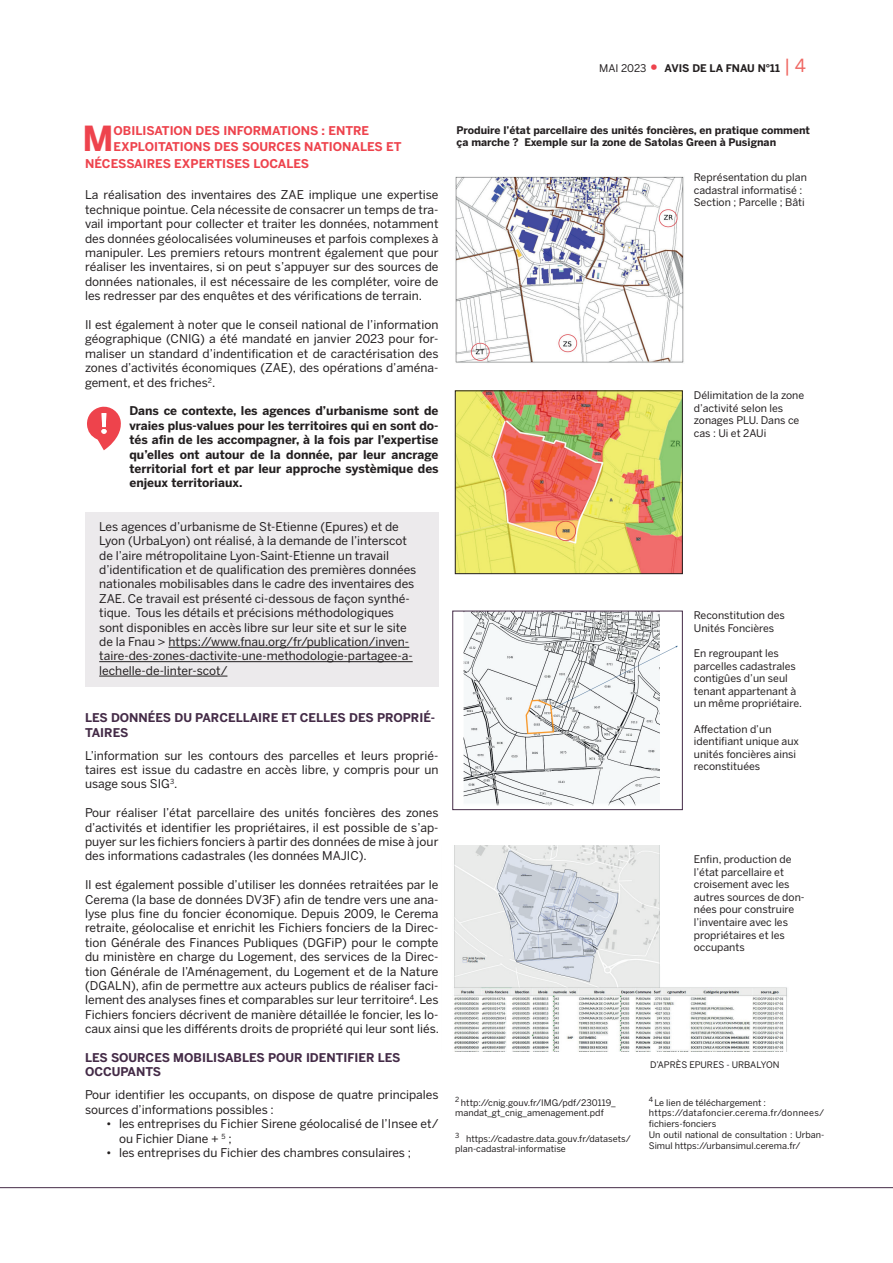
<style>
.page{position:relative;width:893px;height:1263px;background:#fff}
.page>*{position:absolute;margin:0;border:0;box-sizing:border-box;transform-origin:0 0}
.t1{font:700 34.35px "Benton Sans";color:#ee434d}
.t2{font:12px/14.4px "Benton Sans";color:#231f20;text-align:justify}
.t3{font:700 12px/14.4px "Benton Sans";color:#231f20;text-align:justify}
.t4{font:700 12px/14.4px "Benton Sans";color:#442b47}
.t5{font:700 12px "Benton Sans";color:#ee434d}
.t6{font:10.5px/12.6px "Benton Sans";color:#231f20}
.t7{font:700 10.5px/12.6px "Benton Sans";color:#231f20}
.t8{font:9px/10.8px "Benton Sans";color:#231f20}
.s1{font-weight:400}
.s2{font-weight:400;font-size:22.5px;color:#ee434d}
.s3{font-weight:400;font-size:18px;color:#ef6863}
</style>
<div class="page">
<hr style="left:0;top:1187px;width:893px;height:1px;background:#442b47">
<div style="left:85px;top:512px;width:354px;height:175px;background:#eceaec"></div>
<img style="left:455px;top:176px;width:229px;height:187px">
<img style="left:457px;top:393px;width:223px;height:179px">
<div style="left:455px;top:391px;width:227px;height:183px;border:1px solid #231f20"></div>
<img style="left:463px;top:613px;width:215px;height:193px">
<div style="left:453px;top:611px;width:229px;height:199px;border:1px solid #442b47"></div>
<img style="left:454px;top:845px;width:333px;height:207px">
<div style="left:660px;top:845px;width:145px;height:121px;background:#fff"></div>
<hr style="left:168px;top:647px;width:241px;height:1px;background:#231f20">
<hr style="left:99px;top:661px;width:314px;height:1px;background:#231f20">
<hr style="left:99px;top:676px;width:128px;height:1px;background:#231f20">
<svg style="left:87px;top:406px;width:34px;height:44px"></svg>
<p class="t7" style="left:599px;top:61px;width:208px"><span class="s1">MAI 2023</span> <span class="s2">•</span> AVIS DE LA FNAU N°11 <span class="s3">| 4</span></p>
<h1 class="t1" style="left:82px;top:118px;width:33px">M</h1>
<p class="t5" style="left:114px;top:123px;width:257px">OBILISATION DES INFORMATIONS : ENTRE</p>
<p class="t5" style="left:114px;top:140px;width:289px">EXPLOITATIONS DES SOURCES NATIONALES ET</p>
<p class="t5" style="left:85px;top:156px;width:226px">NÉCESSAIRES EXPERTISES LOCALES</p>
<p class="t2" style="left:85px;top:188px;width:355px">La réalisation des inventaires des ZAE implique une expertise technique pointue. Cela nécessite de consacrer un temps de tra&shy;vail important pour collecter et traiter les données, notamment des données géolocalisées volumineuses et parfois complexes à manipuler. Les premiers retours montrent également que pour réaliser les inventaires, si on peut s’appuyer sur des sources de données nationales, il est nécessaire de les compléter, voire de les redresser par des enquêtes et des vérifications de terrain.</p>
<p class="t2" style="left:85px;top:317px;width:355px">Il est également à noter que le conseil national de l’information géographique (CNIG) a été mandaté en janvier 2023 pour for&shy;maliser un standard d’indentification et de caractérisation des zones d’activités économiques (ZAE), des opérations d’aména&shy;gement, et des friches<sup>2</sup>.</p>
<p class="t3" style="left:129px;top:404px;width:311px">Dans ce contexte, les agences d’urbanisme sont de vraies plus-values pour les territoires qui en sont do&shy;tés afin de les accompagner, à la fois par l’expertise qu’elles ont autour de la donnée, par leur ancrage territorial fort et par leur approche systèmique des enjeux territoriaux.</p>
<p class="t2" style="left:99px;top:519px;width:319px;text-align:left">Les agences d’urbanisme de St-Etienne (Epures) et de Lyon (UrbaLyon) ont réalisé, à la demande de l’interscot de l’aire métropolitaine Lyon-Saint-Etienne un travail d’identification et de qualification des premières données nationales mobilisables dans le cadre des inventaires des ZAE. Ce travail est présenté ci-dessous de façon synthé&shy;tique. Tous les détails et précisions méthodologiques sont disponibles en accès libre sur leur site et sur le site de la Fnau &gt; https://www.fnau.org/fr/publication/inven&shy;taire-des-zones-dactivite-une-methodologie-partagee-a&shy;lechelle-de-linter-scot/</p>
<p class="t4" style="left:85px;top:710px;width:352px">LES DONNÉES DU PARCELLAIRE ET CELLES DES PROPRIÉ-<br>TAIRES</p>
<p class="t2" style="left:85px;top:748px;width:355px">L’information sur les contours des parcelles et leurs proprié&shy;taires est issue du cadastre en accès libre, y compris pour un usage sous SIG<sup>3</sup>.</p>
<p class="t2" style="left:85px;top:805px;width:355px">Pour réaliser l’état parcellaire des unités foncières des zones d’activités et identifier les propriétaires, il est possible de s’ap&shy;puyer sur les fichiers fonciers à partir des données de mise à jour des informations cadastrales (les données MAJIC).</p>
<p class="t2" style="left:85px;top:877px;width:355px">Il est également possible d’utiliser les données retraitées par le Cerema (la base de données DV3F) afin de tendre vers une ana&shy;lyse plus fine du foncier économique. Depuis 2009, le Cerema retraite, géolocalise et enrichit les Fichiers fonciers de la Direc&shy;tion Générale des Finances Publiques (DGFiP) pour le compte du ministère en charge du Logement, des services de la Direc&shy;tion Générale de l’Aménagement, du Logement et de la Nature (DGALN), afin de permettre aux acteurs publics de réaliser faci&shy;lement des analyses fines et comparables sur leur territoire<sup>4</sup>. Les Fichiers fonciers décrivent de manière détaillée le foncier, les lo&shy;caux ainsi que les différents droits de propriété qui leur sont liés.</p>
<p class="t4" style="left:85px;top:1050px;width:317px">LES SOURCES MOBILISABLES POUR IDENTIFIER LES<br>OCCUPANTS</p>
<p class="t2" style="left:85px;top:1088px;width:355px">Pour identifier les occupants, on dispose de quatre principales sources d’informations possibles :</p>
<p class="t2" style="left:119px;top:1116px;width:321px;text-indent:-13px">• les entreprises du Fichier Sirene géolocalisé de l’Insee et/ ou Fichier Diane + <sup>5</sup> ;</p>
<p class="t2" style="left:106px;top:1145px;width:306px">• les entreprises du Fichier des chambres consulaires ;</p>
<p class="t7" style="left:457px;top:123px;width:355px">Produire l’état parcellaire des unités foncières, en pratique comment ça marche ? Exemple sur la zone de Satolas Green à Pusignan</p>
<p class="t6" style="left:694px;top:171px;width:115px">Représentation du plan cadastral informatisé :<br>Section ; Parcelle ; Bâti</p>
<p class="t6" style="left:694px;top:389px;width:112px">Délimitation de la zone d’activité selon les zonages PLU. Dans ce cas : Ui et 2AUi</p>
<p class="t6" style="left:694px;top:609px;width:93px">Reconstitution des<br>Unités Foncières</p>
<p class="t6" style="left:694px;top:647px;width:110px">En regroupant les parcelles cadastrales contigûes d’un seul tenant appartenant à un même propriétaire.</p>
<p class="t6" style="left:694px;top:722px;width:107px">Affectation d’un identifiant unique aux unités foncières ainsi reconstituées</p>
<p class="t6" style="left:694px;top:853px;width:112px">Enfin, production de l’état parcellaire et croisement avec les autres sources de don&shy;nées pour construire l’inventaire avec les propriétaires et les occupants</p>
<p class="t8" style="left:455px;top:1097px;width:162px"><sup>2</sup> http://cnig.gouv.fr/IMG/pdf/230119_ mandat_gt_cnig_amenagement.pdf</p>
<p class="t8" style="left:455px;top:1133px;width:177px"><sup>3</sup> https://cadastre.data.gouv.fr/datasets/ plan-cadastral-informatise</p>
<p class="t8" style="left:650px;top:1059px;width:131px">D’APRÈS EPURES - URBALYON</p>
<p class="t8" style="left:649px;top:1097px;width:177px"><sup>4</sup> Le lien de téléchargement : https://datafoncier.cerema.fr/donnees/ fichiers-fonciers<br>Un outil national de consultation : Urban-Simul https://urbansimul.cerema.fr/</p>
</div>
